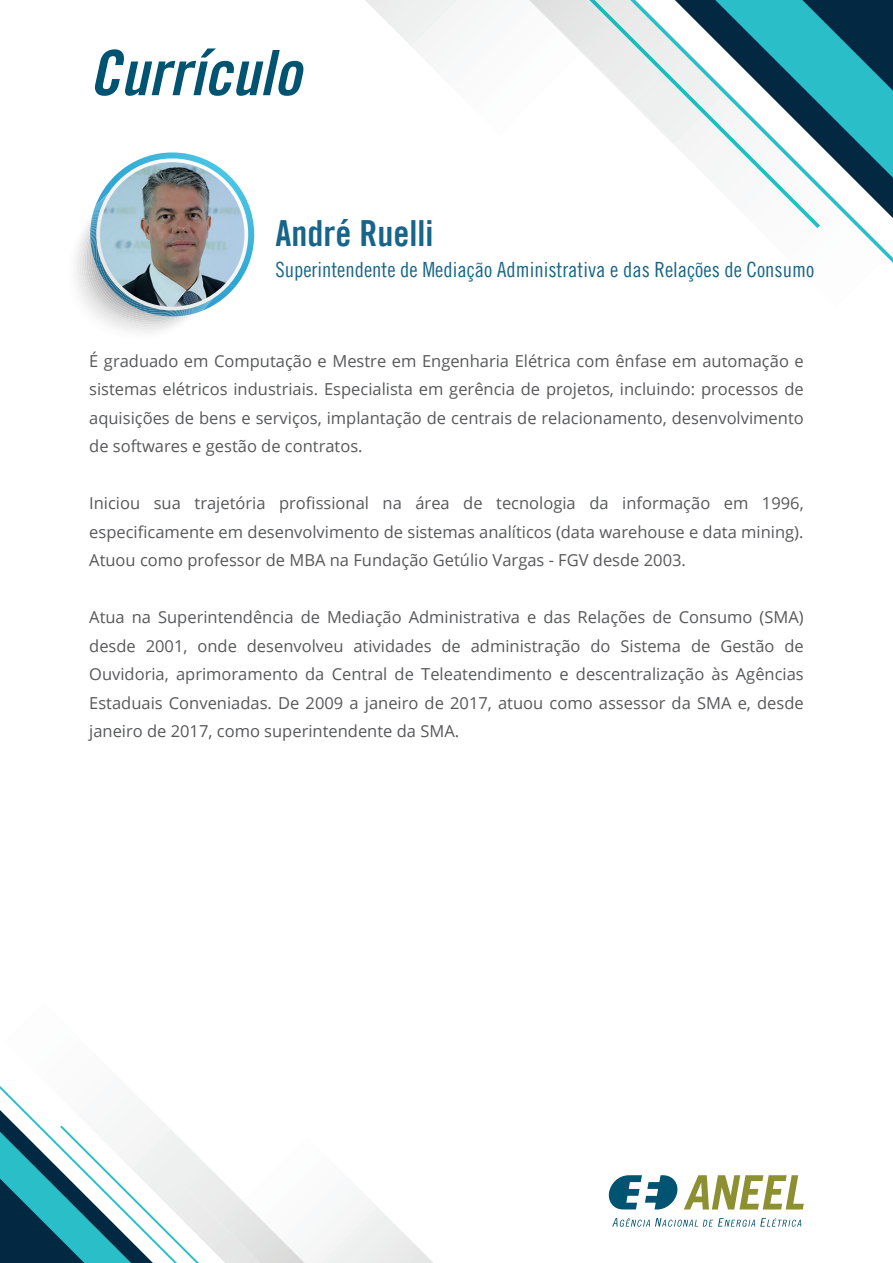
<style>
.page{position:relative;width:893px;height:1263px;background:#fff}
.page>*{position:absolute;margin:0;border:0;box-sizing:border-box;transform-origin:0 0}
.t1{font:62.55px "Trade Gothic LT Bold Cond Twenty Obl";color:#015372}
.t2{font:36px "Trade Gothic LT Pro Bd Cn 20";color:#186589}
.t3{font:21px "Trade Gothic LT Pro Cn 18";color:#186589}
.t4{font:16.5px/28.5px "Open Sans";color:#57585a;text-align:justify}
</style>
<div class="page">
<svg style="left:820px;top:0;width:73px;height:263px"></svg>
<svg style="left:633px;top:0;width:187px;height:228px"></svg>
<svg style="left:365px;top:0;width:113px;height:56px"></svg>
<img style="left:529px;top:0;width:131px;height:103px">
<svg style="left:0;top:1086px;width:433px;height:177px"></svg>
<img style="left:181px;top:1161px;width:124px;height:102px">
<svg style="left:612px;top:1218px;width:189px;height:9px"></svg>
<svg style="left:608px;top:1175px;width:196px;height:34px"></svg>
<svg style="left:75px;top:152px;width:179px;height:181px"></svg>
<svg style="left:96px;top:158px;width:152px;height:152px"></svg>
<img style="left:100px;top:162px;width:144px;height:145px;border-radius:72px">
<h1 class="t1" style="left:89px;top:35px;width:213px">Currículo</h1>
<h2 class="t2" style="left:275px;top:211px;width:159px">André Ruelli</h2>
<p class="t3" style="left:275px;top:257px;width:540px">Superintendente de Mediação Administrativa e das Relações de Consumo</p>
<p class="t4" style="left:89px;top:346px;width:716px">É graduado em Computação e Mestre em Engenharia Elétrica com ênfase em automação e sistemas elétricos industriais. Especialista em gerência de projetos, incluindo: processos de aquisições de bens e serviços, implantação de centrais de relacionamento, desenvolvimento de softwares e gestão de contratos.</p>
<p class="t4" style="left:89px;top:488px;width:716px">Iniciou sua trajetória profissional na área de tecnologia da informação em 1996, especificamente em desenvolvimento de sistemas analíticos (data warehouse e data mining).<br>Atuou como professor de MBA na Fundação Getúlio Vargas - FGV desde 2003.</p>
<p class="t4" style="left:89px;top:602px;width:716px">Atua na Superintendência de Mediação Administrativa e das Relações de Consumo (SMA) desde 2001, onde desenvolveu atividades de administração do Sistema de Gestão de Ouvidoria, aprimoramento da Central de Teleatendimento e descentralização às Agências Estaduais Conveniadas. De 2009 a janeiro de 2017, atuou como assessor da SMA e, desde janeiro de 2017, como superintendente da SMA.</p>
</div>
